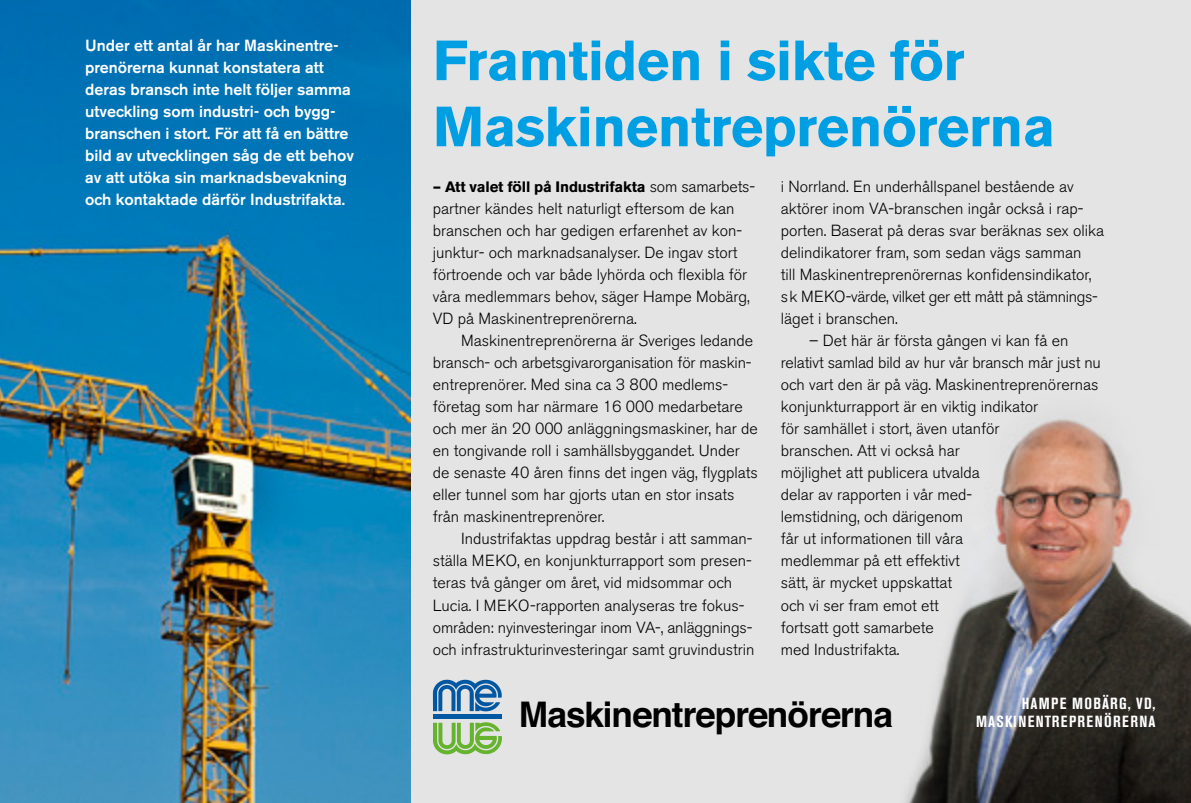
<style>
.page{position:relative;width:1191px;height:803px;background:#fff}
.page>*{position:absolute;margin:0;border:0;box-sizing:border-box;transform-origin:0 0}
.t1{font:700 56px/66px "Akzidenz Grotesk BE";letter-spacing:-.01em;color:#009fe3}
.t2{font:700 35.2px "Helvetica";letter-spacing:-.025em;color:#000}
.t3{font:300 16px/22px "Akzidenz Grotesk BE";color:#000}
.t4{font:500 16px/22px "Akzidenz Grotesk BE";color:#fff}
.t5{font:700 condensed 16px "Akzidenz Grotesk BE";letter-spacing:.085em;color:#fff}
.t6{font:700 15px "Akzidenz Grotesk BE";letter-spacing:-.01em;color:#000}
.s1{font-weight:300;font-size:16px}
</style>
<div class="page">
<img style="left:0;top:0;width:1191px;height:802px">
<hr style="left:433px;top:714px;width:69px;height:4px;background:#0058a2">
<svg style="left:433px;top:679px;width:69px;height:32px;background:#6696bf"></svg>
<svg style="left:433px;top:722px;width:69px;height:32px;background:#9ec87f"></svg>
<p class="t4" style="left:85px;top:34px;width:270px">Under ett antal år har Maskinentre&shy;prenörerna kunnat konstatera att deras bransch inte helt följer samma utveckling som industri- och bygg&shy;branschen i stort. För att få en bättre bild av utvecklingen såg de ett behov av att utöka sin marknadsbevakning och kontaktade därför Industrifakta.</p>
<h1 class="t1" style="left:433px;top:28px;width:624px">Framtiden i sikte för<br>Maskinentreprenörerna</h1>
<p class="t6" style="left:433px;top:178px;width:323px">– Att valet föll på Industrifakta <span class="s1">som samarbets-</span></p>
<p class="t3" style="left:433px;top:198px;width:318px">partner kändes helt naturligt eftersom de kan branschen och har gedigen erfarenhet av kon&shy;junktur- och marknadsanalyser. De ingav stort förtroende och var både lyhörda och flexibla för våra medlemmars behov, säger Hampe Mobärg, VD på Maskinentreprenörerna.</p>
<p class="t3" style="left:433px;top:330px;width:326px;text-indent:28px">Maskinentreprenörerna är Sveriges ledande bransch- och arbetsgivarorganisation för maskin&shy;entreprenörer. Med sina ca 3 800 medlems&shy;företag som har närmare 16 000 medarbetare och mer än 20 000 anläggningsmaskiner, har de en tongivande roll i samhällsbyggandet. Under de senaste 40 åren finns det ingen väg, flygplats eller tunnel som har gjorts utan en stor insats från maskinentreprenörer.</p>
<p class="t3" style="left:433px;top:528px;width:323px;text-indent:28px">Industrifaktas uppdrag består i att samman&shy;ställa MEKO, en konjunkturrapport som presen&shy;teras två gånger om året, vid midsommar och Lucia. I MEKO-rapporten analyseras tre fokus&shy;områden: nyinvesteringar inom VA-, anläggnings&shy;och infrastrukturinvesteringar samt gruvindustrin</p>
<p class="t3" style="left:780px;top:176px;width:325px">i Norrland. En underhållspanel bestående av aktörer inom VA-branschen ingår också i rap&shy;porten. Baserat på deras svar beräknas sex olika delindikatorer fram, som sedan vägs samman<br>till Maskinentreprenörernas konfidensindikator, sk MEKO-värde, vilket ger ett mått på stämnings&shy;läget i branschen.</p>
<p class="t3" style="left:780px;top:330px;width:322px;text-indent:28px">– Det här är första gången vi kan få en relativt samlad bild av hur vår bransch mår just nu och vart den är på väg. Maskinentreprenörernas konjunkturrapport är en viktig indikator<br>för samhället i stort, även utanför<br>branschen. Att vi också har<br>möjlighet att publicera utvalda<br>delar av rapporten i vår med-<br>lemstidning, och därigenom<br>får ut informationen till våra<br>medlemmar på ett effektivt<br>sätt, är mycket uppskattat<br>och vi ser fram emot ett<br>fortsatt gott samarbete<br>med Industrifakta.</p>
<p class="t5" style="left:1021px;top:693px;width:135px">HAMPE MOBÄRG, VD,</p>
<h2 class="t2" style="left:519px;top:686px;width:376px">Maskinentreprenörerna</h2>
<p class="t5" style="left:976px;top:711px;width:181px">MASKINENTREPRENÖRERNA</p>
</div>
